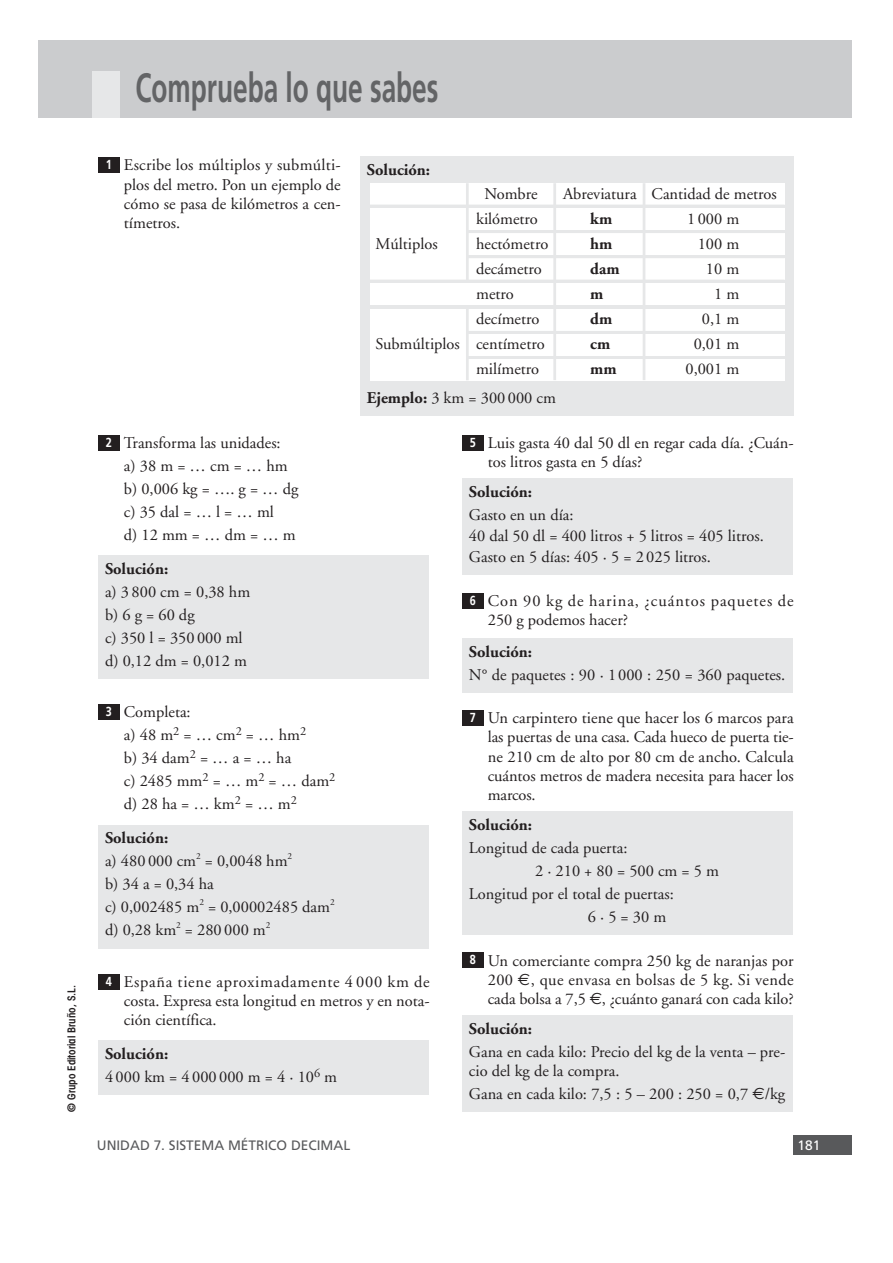
<style>
.page{position:relative;width:893px;height:1263px;background:#fff}
.page>*{position:absolute;margin:0;border:0;box-sizing:border-box;transform-origin:0 0}
.t1{font:700 40.95px "Frutiger";color:#636466;scale:.64 1}
.t2{font:16.35px/23px "Adobe Garamond";color:#231f20}
.t3{font:700 16.35px "Adobe Garamond";color:#231f20}
.t4{font:16.35px/19px "Adobe Garamond";letter-spacing:.06em;color:#231f20}
.t5{font:13.65px "Frutiger";color:#58595b}
.t6{font:13.65px "Frutiger";color:#fff}
.t7{font:700 13.05px "Frutiger";color:#fff;scale:.83 1}
.t8{font:600 condensed 10.95px "Avant Garde";color:#231f20}
.s1{font-weight:700}
.s2{font-family:"Euro Sans"}
</style>
<div class="page">
<div style="left:793px;top:1135px;width:58px;height:19px;background:#58595b"></div>
<div style="left:39px;top:40px;width:812px;height:77px;background:#cbccce"></div>
<div style="left:93px;top:71px;width:27px;height:46px;background:#e6e7e8"></div>
<div style="left:98px;top:157px;width:21px;height:16px;background:#231f20"></div>
<div style="left:462px;top:1015px;width:330px;height:97px;background:#e6e7e8"></div>
<div style="left:462px;top:953px;width:21px;height:15px;background:#231f20"></div>
<div style="left:462px;top:811px;width:330px;height:124px;background:#e6e7e8"></div>
<div style="left:462px;top:710px;width:21px;height:16px;background:#231f20"></div>
<div style="left:462px;top:638px;width:330px;height:55px;background:#e6e7e8"></div>
<div style="left:462px;top:593px;width:21px;height:16px;background:#231f20"></div>
<div style="left:462px;top:479px;width:330px;height:96px;background:#e6e7e8"></div>
<div style="left:462px;top:435px;width:21px;height:16px;background:#231f20"></div>
<div style="left:98px;top:1040px;width:330px;height:55px;background:#e6e7e8"></div>
<div style="left:98px;top:974px;width:21px;height:15px;background:#231f20"></div>
<div style="left:98px;top:825px;width:330px;height:123px;background:#e6e7e8"></div>
<div style="left:98px;top:705px;width:21px;height:15px;background:#231f20"></div>
<div style="left:98px;top:555px;width:330px;height:124px;background:#e6e7e8"></div>
<div style="left:98px;top:435px;width:21px;height:16px;background:#231f20"></div>
<div style="left:360px;top:156px;width:433px;height:259px;background:#e6e7e8"></div>
<div style="left:370px;top:183px;width:414px;height:22px;background:#fff"></div>
<div style="left:370px;top:208px;width:414px;height:22px;background:#fff"></div>
<div style="left:370px;top:233px;width:414px;height:22px;background:#fff"></div>
<div style="left:370px;top:259px;width:414px;height:21px;background:#fff"></div>
<div style="left:370px;top:284px;width:414px;height:21px;background:#fff"></div>
<div style="left:370px;top:309px;width:414px;height:21px;background:#fff"></div>
<div style="left:370px;top:334px;width:414px;height:21px;background:#fff"></div>
<div style="left:370px;top:359px;width:414px;height:22px;background:#fff"></div>
<div style="left:370px;top:208px;width:97px;height:72px;background:#fff"></div>
<div style="left:370px;top:309px;width:97px;height:72px;background:#fff"></div>
<hr style="left:466px;top:183px;width:2px;height:99px;background:#e6e7e8">
<hr style="left:466px;top:307px;width:2px;height:73px;background:#e6e7e8">
<hr style="left:553px;top:183px;width:3px;height:197px;background:#e6e7e8">
<hr style="left:642px;top:183px;width:3px;height:197px;background:#e6e7e8">
<p class="t8" style="left:67px;top:1112px;width:129px;rotate:-90deg">© Grupo Editorial Bruño, S.L.</p>
<h1 class="t1" style="left:135px;top:71px;width:475px">Comprueba lo que sabes</h1>
<p class="t7" style="left:106px;top:159px;width:9px">1</p>
<p class="t2" style="left:124px;top:157px;width:218px;line-height:19px;text-align:justify">Escribe los múltiplos y submúlti&shy;plos del metro. Pon un ejemplo de cómo se pasa de kilómetros a cen&shy;tímetros.</p>
<p class="t3" style="left:367px;top:163px;width:65px">Solución:</p>
<p class="t2" style="left:484px;top:184px;width:55px">Nombre</p>
<p class="t2" style="left:563px;top:184px;width:215px">Abreviatura Cantidad de metros</p>
<p class="t2" style="left:476px;top:209px;width:63px">kilómetro</p>
<p class="t3" style="left:590px;top:212px;width:23px">km</p>
<p class="t2" style="left:687px;top:209px;width:54px">1 000 m</p>
<p class="t2" style="left:375px;top:234px;width:64px">Múltiplos</p>
<p class="t2" style="left:476px;top:234px;width:74px">hectómetro</p>
<p class="t3" style="left:590px;top:237px;width:24px">hm</p>
<p class="t2" style="left:697px;top:234px;width:43px">100 m</p>
<p class="t2" style="left:476px;top:259px;width:67px">decámetro</p>
<p class="t3" style="left:590px;top:262px;width:31px">dam</p>
<p class="t2" style="left:706px;top:259px;width:35px">10 m</p>
<p class="t2" style="left:476px;top:284px;width:39px">metro</p>
<p class="t3" style="left:590px;top:287px;width:15px">m</p>
<p class="t2" style="left:714px;top:284px;width:27px">1 m</p>
<p class="t2" style="left:476px;top:309px;width:65px">decímetro</p>
<p class="t3" style="left:590px;top:312px;width:23px">dm</p>
<p class="t2" style="left:701px;top:309px;width:39px">0,1 m</p>
<p class="t2" style="left:375px;top:334px;width:171px">Submúltiplos centímetro</p>
<p class="t3" style="left:590px;top:337px;width:22px">cm</p>
<p class="t2" style="left:693px;top:334px;width:47px">0,01 m</p>
<p class="t2" style="left:476px;top:359px;width:65px">milímetro</p>
<p class="t3" style="left:590px;top:362px;width:28px">mm</p>
<p class="t2" style="left:685px;top:359px;width:55px">0,001 m</p>
<p class="t2" style="left:367px;top:388px;width:191px"><span class="s1">Ejemplo:</span> 3 km = 300 000 cm</p>
<p class="t7" style="left:106px;top:437px;width:9px">2</p>
<p class="t2" style="left:124px;top:433px;width:176px">Transforma las unidades:<br>a) 38 m = … cm = … hm b) 0,006 kg = …. g = … dg c) 35 dal = … l = … ml<br>d) 12 mm = … dm = … m</p>
<p class="t3" style="left:105px;top:562px;width:65px">Solución:</p>
<p class="t2" style="left:105px;top:582px;width:147px">a) 3 800 cm = 0,38 hm b) 6 g = 60 dg<br>c) 350 l = 350 000 ml d) 0,12 dm = 0,012 m</p>
<p class="t7" style="left:106px;top:706px;width:9px">3</p>
<p class="t2" style="left:124px;top:702px;width:213px">Completa:<br>a) 48 m<sup>2</sup> = … cm<sup>2</sup> = … hm<sup>2<br></sup>b) 34 dam<sup>2</sup> = … a = … ha<br>c) 2485 mm<sup>2</sup> = … m<sup>2</sup> = … dam<sup>2 </sup>d) 28 ha = … km<sup>2</sup> = … m<sup>2</sup></p>
<p class="t2" style="left:105px;top:828px;width:231px"><span class="s1">Solución:<br></span>a) 480 000 cm<sup>2</sup> = 0,0048 hm<sup>2<br></sup>b) 34 a = 0,34 ha<br>c) 0,002485 m<sup>2</sup> = 0,00002485 dam<sup>2 </sup>d) 0,28 km<sup>2</sup> = 280 000 m<sup>2</sup></p>
<p class="t7" style="left:106px;top:976px;width:9px">4</p>
<p class="t2" style="left:124px;top:974px;width:307px;line-height:19px;text-align:justify">España tiene aproximadamente 4 000 km de costa. Expresa esta longitud en metros y en nota&shy;ción científica.</p>
<p class="t2" style="left:105px;top:1044px;width:234px"><span class="s1">Solución:<br></span>4 000 km = 4 000 000 m = 4 · 10<sup>6</sup> m</p>
<p class="t7" style="left:469px;top:437px;width:9px">5</p>
<p class="t2" style="left:488px;top:435px;width:307px;line-height:19px">Luis gasta 40 dal 50 dl en regar cada día. ¿Cuán&shy;tos litros gasta en 5 días?</p>
<p class="t3" style="left:469px;top:485px;width:65px">Solución:</p>
<p class="t2" style="left:469px;top:506px;width:296px;line-height:21px">Gasto en un día:<br>40 dal 50 dl = 400 litros + 5 litros = 405 litros.<br>Gasto en 5 días: 405 · 5 = 2 025 litros.</p>
<p class="t7" style="left:469px;top:595px;width:9px">6</p>
<p class="t4" style="left:488px;top:593px;width:307px">Con 90 kg de harina, ¿cuántos paquetes de<br>250 g podemos hacer?</p>
<p class="t3" style="left:469px;top:645px;width:65px">Solución:</p>
<p class="t2" style="left:469px;top:665px;width:318px">N° de paquetes : 90 · 1000 : 250 = 360 paquetes.</p>
<p class="t7" style="left:469px;top:712px;width:9px">7</p>
<p class="t2" style="left:488px;top:710px;width:307px;line-height:19px;text-align:justify">Un carpintero tiene que hacer los 6 marcos para las puertas de una casa. Cada hueco de puerta tie&shy;ne 210 cm de alto por 80 cm de ancho. Calcula cuántos metros de madera necesita para hacer los marcos.</p>
<p class="t3" style="left:469px;top:818px;width:65px">Solución:</p>
<p class="t2" style="left:469px;top:838px;width:160px">Longitud de cada puerta:</p>
<p class="t2" style="left:535px;top:861px;width:185px">2 · 210 + 80 = 500 cm = 5 m</p>
<p class="t2" style="left:469px;top:884px;width:206px">Longitud por el total de puertas:</p>
<p class="t2" style="left:588px;top:906px;width:80px">6 · 5 = 30 m</p>
<p class="t2" style="left:488px;top:952px;width:307px;line-height:19px;text-align:justify">Un comerciante compra 250 kg de naranjas por 200 <span class="s2">€</span>, que envasa en bolsas de 5 kg. Si vende cada bolsa a 7,5 <span class="s2">€</span>, ¿cuánto ganará con cada kilo?</p>
<p class="t3" style="left:469px;top:1022px;width:65px">Solución:</p>
<p class="t2" style="left:469px;top:1044px;width:318px;line-height:19px">Gana en cada kilo: Precio del kg de la venta – pre&shy;cio del kg de la compra.</p>
<p class="t2" style="left:469px;top:1084px;width:318px">Gana en cada kilo: 7,5 : 5 – 200 : 250 = 0,7 <span class="s2">€</span>/kg</p>
<p class="t7" style="left:469px;top:955px;width:9px">8</p>
<p class="t5" style="left:97px;top:1140px;width:255px">UNIDAD 7. SISTEMA MÉTRICO DECIMAL</p>
<p class="t6" style="left:797px;top:1140px;width:24px">181</p>
</div>
